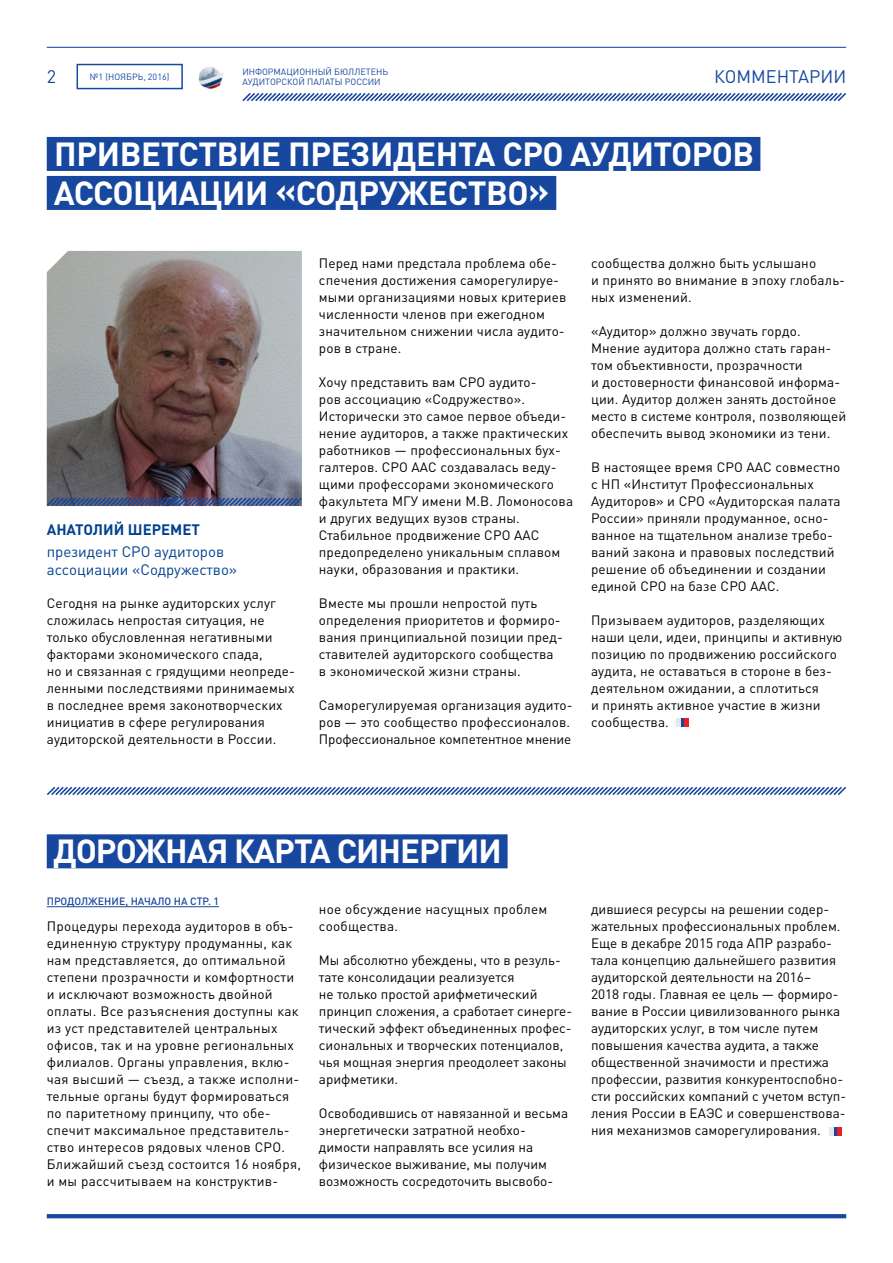
<style>
.page{position:relative;width:893px;height:1263px;background:#fff}
.page>*{position:absolute;margin:0;border:0;box-sizing:border-box;transform-origin:0 0}
.t1{font:700 33px/39px "DIN Pro";letter-spacing:-.02em;color:#fff}
.t2{font:18px "DIN Pro";color:#17479e}
.t3{font:15px/18px "DIN Pro";color:#03428e}
.t4{font:700 15px "DIN Pro";color:#03428e}
.t5{font:13.5px/17px "DIN Pro";letter-spacing:.01em;color:#000}
.t6{font:500 10.5px "DIN Pro";color:#17479e}
.t7{font:9px/10.5px "DIN Pro";color:#17479e}
</style>
<div class="page">
<svg style="left:242px;top:93px;width:604px;height:9px"></svg>
<div style="left:77px;top:64px;width:106px;height:25px;border:1px solid #17479e"></div>
<svg style="left:47px;top:1214px;width:799px;height:4px;background:#1c4ba0"></svg>
<img style="left:198px;top:67px;width:26px;height:23px">
<hr style="left:47px;top:47px;width:799px;height:1px;background:#17479e">
<div style="left:47px;top:137px;width:713px;height:34px;background:#17479e"></div>
<div style="left:47px;top:176px;width:509px;height:34px;background:#17479e"></div>
<img style="left:47px;top:251px;width:255px;height:245px">
<svg style="left:46px;top:496px;width:256px;height:10px;background:#4b5780"></svg>
<hr style="left:47px;top:906px;width:172px;height:1px;background:#17479e">
<svg style="left:676px;top:719px;width:13px;height:8px"></svg>
<svg style="left:46px;top:786px;width:801px;height:10px"></svg>
<div style="left:47px;top:834px;width:461px;height:34px;background:#17479e"></div>
<svg style="left:829px;top:1127px;width:13px;height:8px"></svg>
<h2 class="t2" style="left:47px;top:65px;width:11px">2</h2>
<p class="t7" style="left:90px;top:71px;width:81px">№1 (НОЯБРЬ, 2016)</p>
<p class="t7" style="left:242px;top:66px;width:147px">ИНФОРМАЦИОННЫЙ БЮЛЛЕТЕНЬ<br>АУДИТОРСКОЙ ПАЛАТЫ РОССИИ</p>
<h2 class="t2" style="left:714px;top:65px;width:133px">КОММЕНТАРИИ</h2>
<h1 class="t1" style="left:54px;top:133px;width:702px">ПРИВЕТСТВИЕ ПРЕЗИДЕНТА СРО АУДИТОРОВ<br>АССОЦИАЦИИ «СОДРУЖЕСТВО»</h1>
<p class="t4" style="left:47px;top:519px;width:155px">АНАТОЛИЙ ШЕРЕМЕТ</p>
<p class="t3" style="left:47px;top:542px;width:192px">президент СРО аудиторов ассоциации «Содружество»</p>
<p class="t5" style="left:47px;top:594px;width:250px">Сегодня на рынке аудиторских услуг сложилась непростая ситуация, не только обусловленная негативными факторами экономического спада,<br>но и связанная с грядущими неопреде&shy;ленными последствиями принимаемых в последнее время законотворческих инициатив в сфере регулирования аудиторской деятельности в России.</p>
<p class="t5" style="left:319px;top:254px;width:249px">Перед нами предстала проблема обе&shy;спечения достижения саморегулируе&shy;мыми организациями новых критериев численности членов при ежегодном значительном снижении числа аудито&shy;ров в стране.</p>
<p class="t5" style="left:319px;top:373px;width:256px">Хочу представить вам СРО аудито-<br>ров ассоциацию «Содружество».<br>Исторически это самое первое объеди&shy;нение аудиторов, а также практических работников — профессиональных бух&shy;галтеров. СРО ААС создавалась веду&shy;щими профессорами экономического факультета МГУ имени М.В. Ломоносова и других ведущих вузов страны.<br>Стабильное продвижение СРО ААС предопределено уникальным сплавом науки, образования и практики.</p>
<p class="t5" style="left:319px;top:594px;width:246px">Вместе мы прошли непростой путь определения приоритетов и формиро&shy;вания принципиальной позиции пред&shy;ставителей аудиторского сообщества в экономической жизни страны.</p>
<p class="t5" style="left:319px;top:696px;width:255px">Саморегулируемая организация аудито&shy;ров — это сообщество профессионалов.<br>Профессиональное компетентное мнение</p>
<p class="t5" style="left:591px;top:254px;width:255px">сообщества должно быть услышано<br>и принято во внимание в эпоху глобаль&shy;ных изменений.</p>
<p class="t5" style="left:591px;top:322px;width:257px">«Аудитор» должно звучать гордо.<br>Мнение аудитора должно стать гаран&shy;том объективности, прозрачности<br>и достоверности финансовой информа&shy;ции. Аудитор должен занять достойное место в системе контроля, позволяющей обеспечить вывод экономики из тени.</p>
<p class="t5" style="left:591px;top:458px;width:251px">В настоящее время СРО ААС совместно с НП «Институт Профессиональных Аудиторов» и СРО «Аудиторская палата России» приняли продуманное, осно&shy;ванное на тщательном анализе требо&shy;ваний закона и правовых последствий решение об объединении и создании единой СРО на базе СРО ААС.</p>
<p class="t5" style="left:591px;top:611px;width:253px">Призываем аудиторов, разделяющих наши цели, идеи, принципы и активную позицию по продвижению российского аудита, не оставаться в стороне в без&shy;деятельном ожидании, а сплотиться<br>и принять активное участие в жизни сообщества.</p>
<h1 class="t1" style="left:53px;top:830px;width:450px">ДОРОЖНАЯ КАРТА СИНЕРГИИ</h1>
<p class="t5" style="left:319px;top:900px;width:230px">ное обсуждение насущных проблем сообщества.</p>
<p class="t5" style="left:319px;top:951px;width:255px">Мы абсолютно убеждены, что в резуль&shy;тате консолидации реализуется<br>не только простой арифметический принцип сложения, а сработает синерге&shy;тический эффект объединенных профес&shy;сиональных и творческих потенциалов, чья мощная энергия преодолеет законы арифметики.</p>
<p class="t5" style="left:319px;top:1104px;width:251px">Освободившись от навязанной и весьма энергетически затратной необхо&shy;димости направлять все усилия на физическое выживание, мы получим возможность сосредоточить высвобо-</p>
<p class="t6" style="left:47px;top:894px;width:174px">ПРОДОЛЖЕНИЕ, НАЧАЛО НА СТР. 1</p>
<p class="t5" style="left:47px;top:917px;width:256px">Процедуры перехода аудиторов в объ&shy;единенную структуру продуманны, как нам представляется, до оптимальной степени прозрачности и комфортности и исключают возможность двойной оплаты. Все разъяснения доступны как из уст представителей центральных офисов, так и на уровне региональных филиалов. Органы управления, вклю&shy;чая высший — съезд, а также исполни&shy;тельные органы будут формироваться по паритетному принципу, что обе&shy;спечит максимальное представитель&shy;ство интересов рядовых членов СРО.<br>Ближайший съезд состоится 16 ноября, и мы рассчитываем на конструктив-</p>
<p class="t5" style="left:591px;top:900px;width:256px">дившиеся ресурсы на решении содер&shy;жательных профессиональных проблем.<br>Еще в декабре 2015 года АПР разрабо&shy;тала концепцию дальнейшего развития аудиторской деятельности на 2016–<br>2018 годы. Главная ее цель — формиро&shy;вание в России цивилизованного рынка аудиторских услуг, в том числе путем повышения качества аудита, а также общественной значимости и престижа профессии, развития конкурентоспобно&shy;сти российских компаний с учетом вступ&shy;ления России в ЕАЭС и совершенствова&shy;ния механизмов саморегулирования.</p>
</div>
